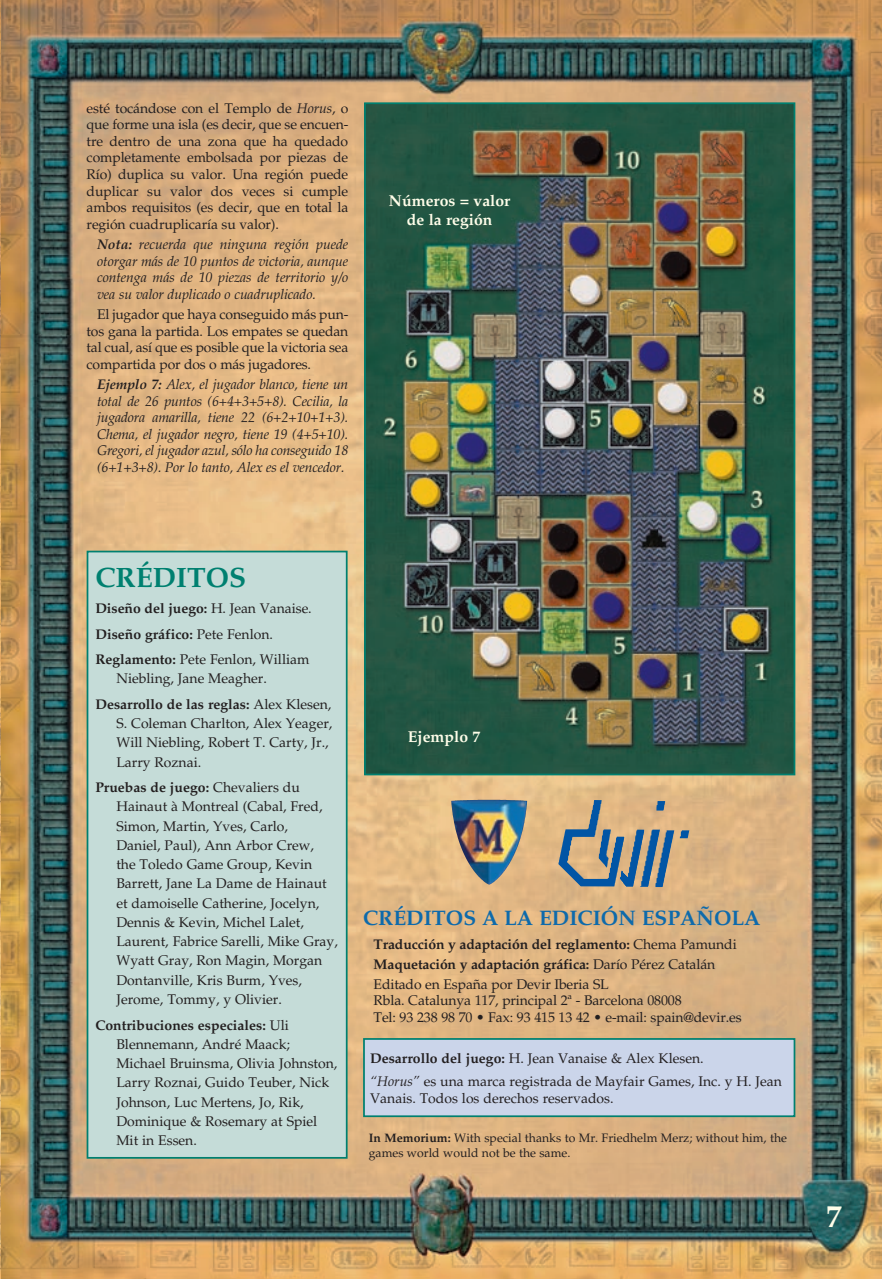
<style>
.page{position:relative;width:882px;height:1279px;background:#fff}
.page>*{position:absolute;margin:0;border:0;box-sizing:border-box;transform-origin:0 0}
.t1{font:700 31.5px "Palatino LT Std";color:#fffde9}
.t2{font:700 28px "Palatino LT Std";color:#008070}
.t3{font:700 21px "Palatino LT Std";color:#0e6aab}
.t4{font:700 15.75px/18.9px "Palatino LT Std";color:#fffde9;text-align:center}
.t5{font:14px/19.2px "Palatino LT Std";color:#231f20}
.t6{font:italic 14px/16.6px "Palatino LT Std";letter-spacing:-.015em;color:#231f20;text-align:justify}
.t7{font:700 14px/20.1px "Palatino LT Std";letter-spacing:-.01em;color:#231f20}
.t8{font:12.25px/15.8px "Palatino LT Std";color:#231f20}
.s1{font-style:italic}
.s2{font-weight:700}
.s3{font-weight:400}
</style>
<div class="page">
<img style="left:1px;top:0;width:881px;height:1279px">
<div style="left:88px;top:552px;width:259px;height:606px;background:#c5dcd8"></div>
<div style="left:87px;top:551px;width:261px;height:608px;border:2px solid #008070"></div>
<img style="left:367px;top:105px;width:425px;height:667px">
<div style="left:364px;top:102px;width:431px;height:673px;border:2px solid #008070"></div>
<div style="left:364px;top:1039px;width:430px;height:77px;background:#cbd5ea"></div>
<div style="left:363px;top:1038px;width:432px;height:79px;border:2px solid #008070"></div>
<img style="left:451px;top:800px;width:41px;height:69px">
<img style="left:558px;top:800px;width:131px;height:87px">
<p class="t5" style="left:87px;top:100px;width:263px;line-height:16.6px;text-align:justify">esté tocándose con el Templo de <span class="s1">Horus</span>, o que forme una isla (es decir, que se encuen&shy;tre dentro de una zona que ha quedado completamente embolsada por piezas de Río) duplica su valor. Una región puede duplicar su valor dos veces si cumple ambos requisitos (es decir, que en total la región cuadruplicaría su valor).</p>
<p class="t6" style="left:97px;top:236px;width:253px"><span class="s2">Nota:</span> recuerda que ninguna región puede otorgar más de 10 puntos de victoria, aunque contenga más de 10 piezas de territorio y/o vea su valor duplicado o cuadruplicado.</p>
<p class="t5" style="left:87px;top:306px;width:263px;line-height:16.6px;text-align:justify;text-indent:10px">El jugador que haya conseguido más pun&shy;tos gana la partida. Los empates se quedan tal cual, así que es posible que la victoria sea compartida por dos o más jugadores.</p>
<p class="t6" style="left:97px;top:376px;width:253px"><span class="s2">Ejemplo 7:</span> Alex, el jugador blanco, tiene un total de 26 puntos (6+4+3+5+8). Cecilia, la jugadora amarilla, tiene 22 (6+2+10+1+3).<br>Chema, el jugador negro, tiene 19 (4+5+10).<br>Gregori, el jugador azul, sólo ha conseguido 18 (6+1+3+8). Por lo tanto, Alex es el vencedor.</p>
<p class="t4" style="left:389px;top:192px;width:123px">Números = valor de la región</p>
<h2 class="t2" style="left:95px;top:561px;width:152px">CRÉDITOS</h2>
<p class="t5" style="left:95px;top:596px;width:218px;line-height:25.6px"><span class="s2">Diseño del juego:</span> H. Jean Vanaise.<br><span class="s2">Diseño gráfico:</span> Pete Fenlon.<br><span class="s2">Reglamento:</span> Pete Fenlon, William</p>
<p class="t5" style="left:95px;top:666px;width:238px;line-height:25.6px;text-indent:21px">Niebling, Jane Meagher.<br><span class="s2">Desarrollo de las reglas:</span> Alex Klesen,</p>
<p class="t5" style="left:116px;top:714px;width:218px">S. Coleman Charlton, Alex Yeager,<br>Will Niebling, Robert T. Carty, Jr.,<br>Larry Roznai.</p>
<p class="t5" style="left:116px;top:778px;width:223px;text-indent:-21px"><span class="s2">Pruebas de juego:</span> Chevaliers du<br>Hainaut à Montreal (Cabal, Fred,<br>Simon, Martin, Yves, Carlo,<br>Daniel, Paul), Ann Arbor Crew,<br>the Toledo Game Group, Kevin<br>Barrett, Jane La Dame de Hainaut et damoiselle Catherine, Jocelyn,<br>Dennis &amp; Kevin, Michel Lalet,<br>Laurent, Fabrice Sarelli, Mike Gray,<br>Wyatt Gray, Ron Magin, Morgan<br>Dontanville, Kris Burm, Yves,<br>Jerome, Tommy, y Olivier.</p>
<p class="t5" style="left:116px;top:1015px;width:223px;text-indent:-21px"><span class="s2">Contribuciones especiales:</span> Uli<br>Blennemann, André Maack;<br>Michael Bruinsma, Olivia Johnston,<br>Larry Roznai, Guido Teuber, Nick<br>Johnson, Luc Mertens, Jo, Rik,<br>Dominique &amp; Rosemary at Spiel<br>Mit in Essen.</p>
<p class="t4" style="left:408px;top:727px;width:74px">Ejemplo 7</p>
<h3 class="t3" style="left:363px;top:905px;width:399px">CRÉDITOS A LA EDICIÓN ESPAÑOLA</h3>
<p class="t7" style="left:374px;top:934px;width:365px">Traducción y adaptación del reglamento: <span class="s3">Chema Pamundi<br></span>Maquetación y adaptación gráfica: <span class="s3">Darío Pérez Catalán<br>Editado en España por Devir Iberia SL</span></p>
<p class="t5" style="left:374px;top:993px;width:370px;line-height:16.6px">Rbla. Catalunya 117, principal 2ª - Barcelona 08008<br>Tel: 93 238 98 70 • Fax: 93 415 13 42 • e-mail: spain@devir.es</p>
<p class="t5" style="left:370px;top:1047px;width:413px;line-height:23.1px"><span class="s2">Desarrollo del juego:</span> H. Jean Vanaise &amp; Alex Klesen.<br><span class="s1">“Horus”</span> es una marca registrada de Mayfair Games, Inc. y H. Jean</p>
<p class="t5" style="left:370px;top:1088px;width:245px">Vanais. Todos los derechos reservados.</p>
<p class="t8" style="left:369px;top:1130px;width:420px"><span class="s2">In Memorium:</span> With special thanks to Mr. Friedhelm Merz; without him, the games world would not be the same.</p>
<h1 class="t1" style="left:826px;top:1198px;width:17px">7</h1>
</div>
